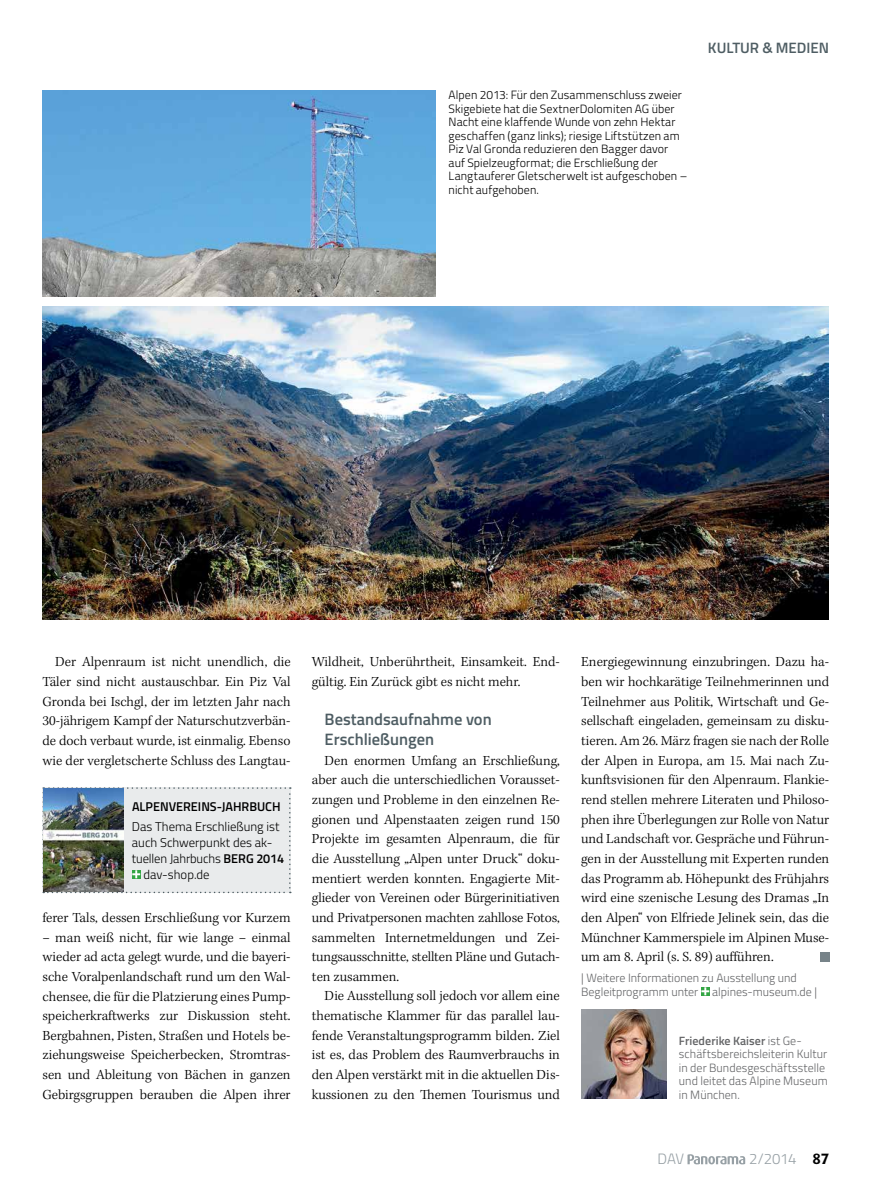
<style>
.page{position:relative;width:893px;height:1191px;background:#fff}
.page>*{position:absolute;margin:0;border:0;box-sizing:border-box;transform-origin:0 0}
.t1{font:600 16.5px/19.6px "Titillium";color:#4e5d63}
.t2{font:600 15px "Titillium";color:#4e5d63}
.t3{font:300 15px "Titillium";letter-spacing:-.02em;color:#97a0a5}
.t4{font:300 14.25px/19.6px "Kepler Std";color:#000;text-align:justify}
.t5{font:300 12.75px "Titillium";color:#000}
.t6{font:600 12.75px "Titillium";color:#000}
.t7{font:300 12px/13.5px "Titillium";letter-spacing:.005em;color:#000}
.t8{font:300 12px/13.5px "Titillium";color:#636466}
.s1{font-weight:600}
.s2{font-family:"Dax";font-weight:700;color:#000}
</style>
<div class="page">
<svg style="left:687px;top:1154px;width:58px;height:10px"></svg>
<div style="left:820px;top:952px;width:9px;height:9px;background:#778389"></div>
<svg style="left:701px;top:987px;width:8px;height:8px"></svg>
<img style="left:43px;top:306px;width:785px;height:313px">
<img style="left:581px;top:1009px;width:85px;height:89px">
<img style="left:43px;top:90px;width:393px;height:207px">
<div style="left:43px;top:787px;width:248px;height:106px;background:#e9ebec"></div>
<img style="left:44px;top:789px;width:79px;height:102px">
<p class="t7" style="left:449px;top:88px;width:240px">Alpen 2013: Für den Zusammenschluss zweier Skigebiete hat die SextnerDolomiten AG über Nacht eine klaffende Wunde von zehn Hektar geschaffen (ganz links); riesige Liftstützen am Piz Val Gronda reduzieren den Bagger davor auf Spielzeugformat; die Erschließung der Langtauferer Gletscherwelt ist aufgeschoben – nicht aufgehoben.</p>
<p class="t2" style="left:708px;top:36px;width:123px">Kultur &amp; Medien</p>
<p class="t4" style="left:43px;top:652px;width:250px;text-indent:13px">Der Alpenraum ist nicht unendlich, die Täler sind nicht austauschbar. Ein Piz Val Gronda bei Ischgl, der im letzten Jahr nach 30-jährigem Kampf der Naturschutzverbän&shy;de doch verbaut wurde, ist einmalig. Ebenso wie der vergletscherte Schluss des Langtau-</p>
<p class="t6" style="left:132px;top:797px;width:150px">Alpenvereins-Jahrbuch</p>
<p class="t5" style="left:132px;top:817px;width:149px">Das Thema Erschließung ist</p>
<p class="t5" style="left:132px;top:833px;width:142px">auch Schwerpunkt des ak-</p>
<p class="t5" style="left:132px;top:849px;width:154px">tuellen Jahrbuchs <span class="s1">Berg 2014</span></p>
<p class="t5" style="left:143px;top:865px;width:68px">dav-shop.de</p>
<p class="t4" style="left:43px;top:908px;width:250px">ferer Tals, dessen Erschließung vor Kurzem</p>
<p class="t4" style="left:43px;top:928px;width:250px">– man weiß nicht, für wie lange – einmal wieder ad acta gelegt wurde, und die bayeri&shy;sche Voralpenlandschaft rund um den Wal&shy;chensee, die für die Platzierung eines Pump&shy;speicherkraftwerks zur Diskussion steht.<br>Bergbahnen, Pisten, Straßen und Hotels be&shy;ziehungsweise Speicherbecken, Stromtras&shy;sen und Ableitung von Bächen in ganzen Gebirgsgruppen berauben die Alpen ihrer</p>
<p class="t4" style="left:312px;top:652px;width:250px">Wildheit, Unberührtheit, Einsamkeit. End&shy;gültig. Ein Zurück gibt es nicht mehr.</p>
<p class="t1" style="left:325px;top:709px;width:169px">Bestandsaufnahme von<br>Erschließungen</p>
<p class="t4" style="left:312px;top:751px;width:250px;text-indent:13px">Den enormen Umfang an Erschließung, aber auch die unterschiedlichen Vorausset&shy;zungen und Probleme in den einzelnen Re&shy;gionen und Alpenstaaten zeigen rund 150<br>Projekte im gesamten Alpenraum, die für die Ausstellung „Alpen unter Druck“ doku&shy;mentiert werden konnten. Engagierte Mit&shy;glieder von Vereinen oder Bürgerinitiativen und Privatpersonen machten zahllose Fotos, sammelten Internetmeldungen und Zei&shy;tungsausschnitte, stellten Pläne und Gutach&shy;ten zusammen.</p>
<p class="t4" style="left:312px;top:986px;width:250px;text-indent:13px">Die Ausstellung soll jedoch vor allem eine thematische Klammer für das parallel lau&shy;fende Veranstaltungsprogramm bilden. Ziel ist es, das Problem des Raumverbrauchs in den Alpen verstärkt mit in die aktuellen Dis&shy;kussionen zu den Themen Tourismus und</p>
<p class="t4" style="left:581px;top:652px;width:250px">Energiegewinnung einzubringen. Dazu ha&shy;ben wir hochkarätige Teilnehmerinnen und Teilnehmer aus Politik, Wirtschaft und Ge&shy;sellschaft eingeladen, gemeinsam zu disku&shy;tieren. Am 26. März fragen sie nach der Rolle der Alpen in Europa, am 15. Mai nach Zu&shy;kunftsvisionen für den Alpenraum. Flankie&shy;rend stellen mehrere Literaten und Philoso&shy;phen ihre Überlegungen zur Rolle von Natur und Landschaft vor. Gespräche und Führun&shy;gen in der Ausstellung mit Experten runden das Programm ab. Höhepunkt des Frühjahrs wird eine szenische Lesung des Dramas „In den Alpen“ von Elfriede Jelinek sein, das die Münchner Kammerspiele im Alpinen Muse&shy;um am 8. April (s. S. 89) aufführen.</p>
<p class="t8" style="left:581px;top:970px;width:238px">| Weitere Informationen zu Ausstellung und<br>Begleitprogramm unter alpines-museum.de |</p>
<p class="t8" style="left:679px;top:1033px;width:150px"><span class="s1">Friederike Kaiser</span> ist Ge&shy;schäftsbereichsleiterin Kultur in der Bundesgeschäftsstelle und leitet das Alpine Museum in München.</p>
<p class="t3" style="left:657px;top:1148px;width:28px">DAV</p>
<p class="t3" style="left:749px;top:1148px;width:82px">2/2014 <span class="s2">87</span></p>
</div>
